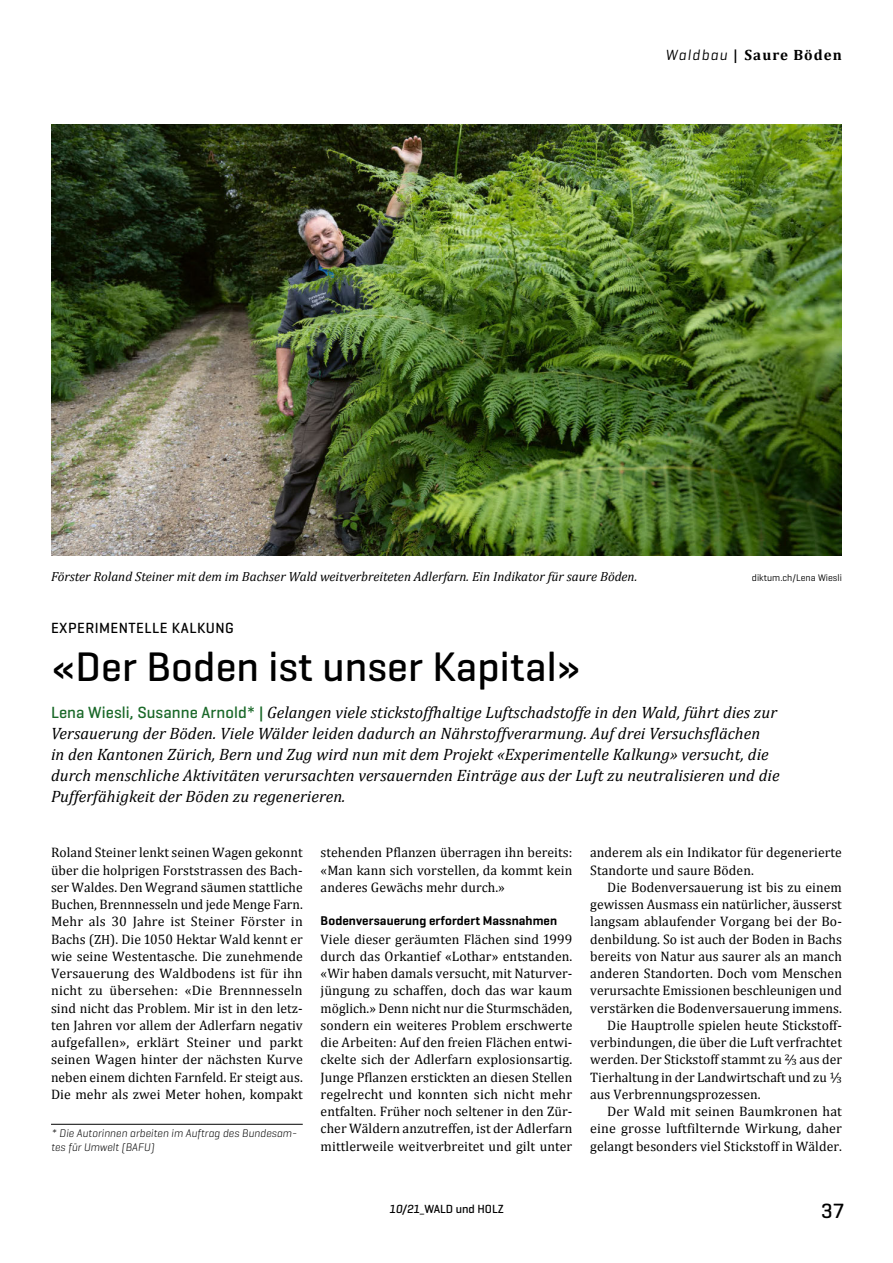
<style>
.page{position:relative;width:893px;height:1263px;background:#fff}
.page>*{position:absolute;margin:0;border:0;box-sizing:border-box;transform-origin:0 0}
.t1{font:500 42px "Geogrotesque";letter-spacing:.005em;color:#000}
.t2{font:500 21px "Geogrotesque";color:#000}
.t3{font:italic 16.5px/21px "Cambria";letter-spacing:.005em;color:#000}
.t4{font:500 15px "Geogrotesque";letter-spacing:.03em;color:#000}
.t5{font:700 15px "Cambria";letter-spacing:.07em;color:#000}
.t6{font:13.8px/17.2px "Cambria";letter-spacing:.005em;color:#000;text-align:justify}
.t7{font:italic 13.2px "Cambria";color:#000}
.t8{font:600 12.9px "Geogrotesque";letter-spacing:.01em;color:#000}
.t9{font:500 12px "Geogrotesque";color:#000}
.t10{font:italic 300 11.25px/13.5px "Geogrotesque";color:#000}
.t11{font:9.75px "Geogrotesque";letter-spacing:.005em;color:#000}
.s1{font-family:"Geogrotesque";font-weight:400;font-style:italic}
.s2{font-family:"Geogrotesque";font-weight:500;font-style:normal;color:#196828}
.s3{font-size:13.35px}
.s4{font-style:italic}
.s5{font-family:"Cambria";font-weight:400}
</style>
<div class="page">
<img style="left:51px;top:125px;width:791px;height:431px">
<hr style="left:51px;top:1124px;width:252px;height:1px;background:#000">
<p class="t5" style="left:666px;top:45px;width:178px"><span class="s1">Waldbau</span> | Saure Böden</p>
<p class="t7" style="left:51px;top:567px;width:588px">Förster Roland Steiner mit dem im Bachser Wald weitverbreiteten Adlerfarn. Ein Indikator für saure Böden.</p>
<p class="t11" style="left:752px;top:572px;width:92px">diktum.ch/Lena Wiesli</p>
<p class="t4" style="left:51px;top:619px;width:184px">EXPERIMENTELLE KALKUNG</p>
<h1 class="t1" style="left:51px;top:641px;width:532px">«Der Boden ist unser Kapital»</h1>
<p class="t3" style="left:51px;top:701px;width:730px"><span class="s2">Lena Wiesli, Susanne Arnold* |</span> Gelangen viele stickstoffhaltige Luftschadstoffe in den Wald, führt dies zur Versauerung der Böden. Viele Wälder leiden dadurch an Nährstoffverarmung. Auf drei Versuchsflächen<br>in den Kantonen Zürich, Bern und Zug wird nun mit dem Projekt «Experimentelle Kalkung» versucht, die durch menschliche Aktivitäten verursachten versauernden Einträge aus der Luft zu neutralisieren und die Pufferfähigkeit der Böden zu regenerieren.</p>
<p class="t6" style="left:51px;top:844px;width:253px">Roland Steiner lenkt seinen Wagen gekonnt über die holprigen Forststrassen des Bach&shy;ser Waldes. Den Wegrand säumen stattliche Buchen, Brennnesseln und jede Menge Farn.<br>Mehr als 30 Jahre ist Steiner Förster in Bachs (<span class="s3">ZH</span>). Die 1050 Hektar Wald kennt er wie seine Westentasche. Die zunehmende Versauerung des Waldbodens ist für ihn nicht zu übersehen: «Die Brennnesseln sind nicht das Problem. Mir ist in den letz&shy;ten Jahren vor allem der Adlerfarn negativ aufgefallen», erklärt Steiner und parkt seinen Wagen hinter der nächsten Kurve neben einem dichten Farnfeld. Er steigt aus.<br>Die mehr als zwei Meter hohen, kompakt</p>
<p class="t6" style="left:321px;top:844px;width:253px">stehenden Pflanzen überragen ihn bereits: «Man kann sich vorstellen, da kommt kein anderes Gewächs mehr durch.»</p>
<p class="t8" style="left:321px;top:912px;width:238px">Bodenversauerung erfordert Massnahmen</p>
<p class="t6" style="left:321px;top:930px;width:253px">Viele dieser geräumten Flächen sind 1999 durch das Orkantief «Lothar» entstanden. «Wir haben damals versucht, mit Naturver&shy;jüngung zu schaffen, doch das war kaum möglich.» Denn nicht nur die Sturmschäden, sondern ein weiteres Problem erschwerte die Arbeiten: Auf den freien Flächen entwi&shy;ckelte sich der Adlerfarn explosionsartig.<br>Junge Pflanzen erstickten an diesen Stellen regelrecht und konnten sich nicht mehr entfalten. Früher noch seltener in den Zür&shy;cher Wäldern anzutreffen, ist der Adlerfarn mittlerweile weitverbreitet und gilt unter</p>
<p class="t10" style="left:51px;top:1126px;width:248px">* Die Autorinnen arbeiten im Auftrag des Bundesam&shy;tes für Umwelt (BAFU)</p>
<p class="t6" style="left:590px;top:844px;width:253px">anderem als ein Indikator für degenerierte<br>Standorte und saure Böden.</p>
<p class="t6" style="left:607px;top:878px;width:236px">Die Bodenversauerung ist bis zu einem</p>
<p class="t6" style="left:590px;top:896px;width:253px">gewissen Ausmass ein natürlicher, äusserst</p>
<p class="t6" style="left:590px;top:913px;width:253px">langsam ablaufender Vorgang bei der Bo-</p>
<p class="t6" style="left:590px;top:930px;width:253px">denbildung. So ist auch der Boden in Bachs</p>
<p class="t6" style="left:590px;top:947px;width:253px">bereits von Natur aus saurer als an manch</p>
<p class="t6" style="left:590px;top:965px;width:253px">anderen Standorten. Doch vom Menschen</p>
<p class="t6" style="left:590px;top:982px;width:253px">verursachte Emissionen beschleunigen und</p>
<p class="t6" style="left:590px;top:999px;width:253px">verstärken die Bodenversauerung immens.</p>
<p class="t6" style="left:607px;top:1016px;width:236px">Die Hauptrolle spielen heute Stickstoff-</p>
<p class="t6" style="left:590px;top:1034px;width:253px">verbindungen, die über die Luft verfrachtet</p>
<p class="t6" style="left:590px;top:1051px;width:253px">werden. Der Stickstoff stammt zu ⅔ aus der</p>
<p class="t6" style="left:590px;top:1068px;width:253px">Tierhaltung in der Landwirtschaft und zu ⅓</p>
<p class="t6" style="left:590px;top:1085px;width:172px">aus Verbrennungsprozessen.</p>
<p class="t6" style="left:607px;top:1103px;width:236px">Der Wald mit seinen Baumkronen hat</p>
<p class="t6" style="left:590px;top:1120px;width:253px">eine grosse luftfilternde Wirkung, daher</p>
<p class="t6" style="left:590px;top:1137px;width:253px">gelangt besonders viel Stickstoff in Wälder.</p>
<p class="t9" style="left:389px;top:1201px;width:116px"><span class="s4">10/21</span><span class="s5">_</span>WALD und HOLZ</p>
<h2 class="t2" style="left:821px;top:1197px;width:25px">37</h2>
</div>
